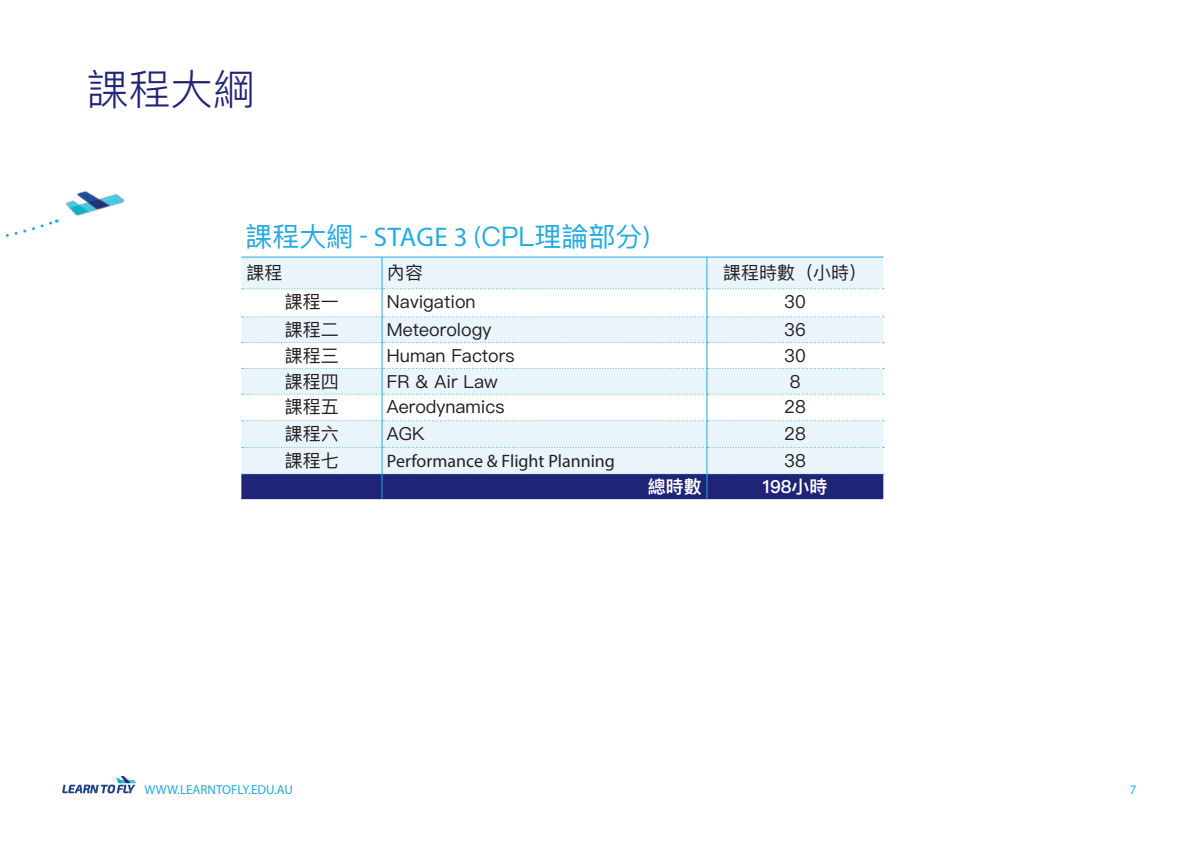
<style>
.page{position:relative;width:1191px;height:842px;background:#fff}
.page>*{position:absolute;margin:0;border:0;box-sizing:border-box;transform-origin:0 0}
.Blue_Heading{font:300 42px "Ping Fang HK";color:#1f2477}
.Blue_Italic_Subheadi{font:27px "Ping Fang HK";color:#24aae1}
.Black_Body_Copy{font:18px "Ping Fang SC";color:#231f20}
.Black_Body_Copy-2{font:18px "Myriad Pro";color:#231f20}
.Black_Body_Copy-3{font:18px "Ping Fang HK";color:#231f20}
.Black_Body_Copy-4{font:600 18px "Ping Fang SC";color:#fff}
.t1{font:13px "Myriad Pro";color:#24aae1}
.s1{font-family:"Myriad Pro"}
</style>
<div class="page">
<img style="left:62px;top:776px;width:74px;height:18px">
<svg style="left:5px;top:219px;width:52px;height:18px"></svg>
<img style="left:66px;top:191px;width:59px;height:25px">
<div style="left:241px;top:258px;width:642px;height:30px;background:#eaf4fb"></div>
<hr style="left:241px;top:257px;width:141px;height:1px;background:#24aae1">
<hr style="left:382px;top:257px;width:325px;height:1px;background:#24aae1">
<hr style="left:381px;top:257px;width:1px;height:31px;background:#24aae1">
<hr style="left:707px;top:257px;width:176px;height:1px;background:#24aae1">
<hr style="left:706px;top:257px;width:1px;height:31px;background:#24aae1">
<svg style="left:241px;top:288px;width:643px;height:211px"></svg>
<p class="Blue_Heading" style="left:87px;top:64px;width:169px">課程大綱</p>
<p class="Blue_Italic_Subheadi" style="left:245px;top:220px;width:406px">課程大網 <span class="s1">- STAGE 3 (</span>CPL理論部分<span class="s1">)</span></p>
<p class="Black_Body_Copy-3" style="left:246px;top:262px;width:38px">課程</p>
<p class="Black_Body_Copy-3" style="left:387px;top:262px;width:37px">內容</p>
<p class="Black_Body_Copy-3" style="left:723px;top:262px;width:145px">課程時數（小時）</p>
<p class="Black_Body_Copy" style="left:285px;top:290px;width:54px">課程⼀</p>
<p class="Black_Body_Copy" style="left:387px;top:290px;width:90px">Navigation</p>
<p class="Black_Body_Copy" style="left:784px;top:290px;width:23px">30</p>
<p class="Black_Body_Copy" style="left:285px;top:318px;width:55px">課程⼆</p>
<p class="Black_Body_Copy" style="left:387px;top:318px;width:106px">Meteorology</p>
<p class="Black_Body_Copy" style="left:784px;top:318px;width:23px">36</p>
<p class="Black_Body_Copy" style="left:285px;top:344px;width:55px">課程三</p>
<p class="Black_Body_Copy" style="left:387px;top:344px;width:129px">Human Factors</p>
<p class="Black_Body_Copy" style="left:784px;top:344px;width:23px">30</p>
<p class="Black_Body_Copy" style="left:285px;top:370px;width:55px">課程四</p>
<p class="Black_Body_Copy" style="left:387px;top:370px;width:112px">FR &amp; Air Law</p>
<p class="Black_Body_Copy" style="left:789px;top:370px;width:12px">8</p>
<p class="Black_Body_Copy" style="left:285px;top:396px;width:55px">課程五</p>
<p class="Black_Body_Copy" style="left:387px;top:396px;width:119px">Aerodynamics</p>
<p class="Black_Body_Copy" style="left:784px;top:396px;width:23px">28</p>
<p class="Black_Body_Copy" style="left:285px;top:422px;width:55px">課程六</p>
<p class="Black_Body_Copy" style="left:387px;top:422px;width:39px">AGK</p>
<p class="Black_Body_Copy" style="left:784px;top:422px;width:23px">28</p>
<p class="Black_Body_Copy" style="left:285px;top:449px;width:55px">課程七</p>
<p class="Black_Body_Copy-2" style="left:387px;top:450px;width:229px">Performance &amp; Flight Planning</p>
<p class="Black_Body_Copy" style="left:784px;top:449px;width:23px">38</p>
<p class="Black_Body_Copy-4" style="left:648px;top:476px;width:55px">總時數</p>
<p class="Black_Body_Copy-4" style="left:762px;top:476px;width:66px">198⼩時</p>
<p class="t1" style="left:145px;top:781px;width:150px">WWW.LEARNTOFLY.EDU.AU</p>
<p class="t1" style="left:1130px;top:781px;width:8px">7</p>
</div>
